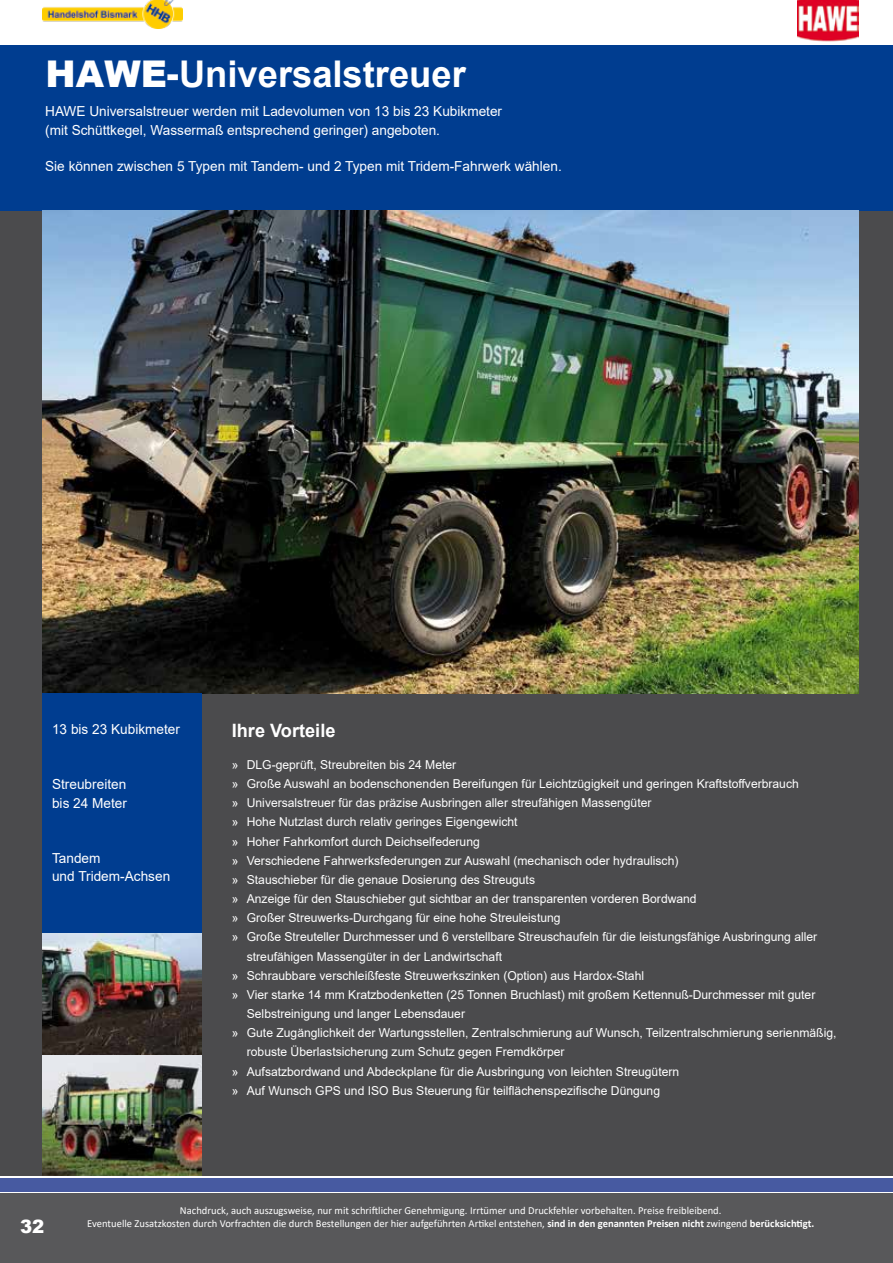
<style>
.page{position:relative;width:893px;height:1263px;background:#fff}
.page>*{position:absolute;margin:0;border:0;box-sizing:border-box;transform-origin:0 0}
.t1{font:700 36.75px "Arial";color:#fff}
.t2{font:700 18.45px "Arial";color:#fff}
.t3{font:900 18.45px "Arial";color:#fff}
.t4{font:13.8px/18.5px "Arial";color:#fff}
.t5{font:12.3px "Arial";color:#fff}
.t6{font:10.8px/12.9px "Calibri";color:#fff;text-align:center}
.s1{font-weight:900}
.s2{font-weight:700}
</style>
<div class="page">
<div style="left:0;top:1193px;width:893px;height:70px;background:#58585a"></div>
<div style="left:0;top:1178px;width:893px;height:13px;background:#475aa1"></div>
<img style="left:43px;top:0;width:139px;height:29px">
<div style="left:0;top:210px;width:893px;height:966px;background:#4b4b4d"></div>
<div style="left:0;top:45px;width:893px;height:165px;background:#003d90"></div>
<img style="left:43px;top:210px;width:815px;height:483px">
<img style="left:43px;top:932px;width:159px;height:244px">
<div style="left:43px;top:693px;width:159px;height:239px;background:#003d90"></div>
<img style="left:797px;top:0;width:61px;height:42px">
<p class="t1" style="left:46px;top:48px;width:422px"><span class="s1">HAWE-</span>Universalstreuer</p>
<p class="t4" style="left:45px;top:102px;width:458px">HAWE Universalstreuer werden mit Ladevolumen von 13 bis 23 Kubikmeter (mit Schüttkegel, Wassermaß entsprechend geringer) angeboten.</p>
<p class="t4" style="left:45px;top:157px;width:518px">Sie können zwischen 5 Typen mit Tandem- und 2 Typen mit Tridem-Fahrwerk wählen.</p>
<p class="t4" style="left:52px;top:720px;width:130px">13 bis 23 Kubikmeter</p>
<p class="t2" style="left:232px;top:717px;width:105px">Ihre Vorteile</p>
<p class="t4" style="left:52px;top:775px;width:76px">Streubreiten bis 24 Meter</p>
<p class="t4" style="left:52px;top:849px;width:120px">Tandem<br>und Tridem-Achsen</p>
<p class="t5" style="left:232px;top:756px;width:226px">» DLG-geprüft, Streubreiten bis 24 Meter</p>
<p class="t5" style="left:232px;top:775px;width:568px">» Große Auswahl an bodenschonenden Bereifungen für Leichtzügigkeit und geringen Kraftstoffverbrauch</p>
<p class="t5" style="left:232px;top:794px;width:421px">» Universalstreuer für das präzise Ausbringen aller streufähigen Massengüter</p>
<p class="t5" style="left:232px;top:814px;width:287px">» Hohe Nutzlast durch relativ geringes Eigengewicht</p>
<p class="t5" style="left:232px;top:833px;width:249px">» Hoher Fahrkomfort durch Deichselfederung</p>
<p class="t5" style="left:232px;top:852px;width:448px">» Verschiedene Fahrwerksfederungen zur Auswahl (mechanisch oder hydraulisch)</p>
<p class="t5" style="left:232px;top:871px;width:305px">» Stauschieber für die genaue Dosierung des Streuguts</p>
<p class="t5" style="left:232px;top:890px;width:466px">» Anzeige für den Stauschieber gut sichtbar an der transparenten vorderen Bordwand</p>
<p class="t5" style="left:232px;top:909px;width:330px">» Großer Streuwerks-Durchgang für eine hohe Streuleistung</p>
<p class="t5" style="left:232px;top:929px;width:587px">» Große Streuteller Durchmesser und 6 verstellbare Streuschaufeln für die leistungsfähige Ausbringung aller</p>
<p class="t5" style="left:247px;top:948px;width:257px">streufähigen Massengüter in der Landwirtschaft</p>
<p class="t5" style="left:232px;top:967px;width:414px">» Schraubbare verschleißfeste Streuwerkszinken (Option) aus Hardox-Stahl</p>
<p class="t5" style="left:232px;top:986px;width:585px">» Vier starke 14 mm Kratzbodenketten (25 Tonnen Bruchlast) mit großem Kettennuß-Durchmesser mit guter</p>
<p class="t5" style="left:247px;top:1005px;width:220px">Selbstreinigung und langer Lebensdauer</p>
<p class="t5" style="left:232px;top:1024px;width:606px">» Gute Zugänglichkeit der Wartungsstellen, Zentralschmierung auf Wunsch, Teilzentralschmierung serienmäßig,</p>
<p class="t5" style="left:247px;top:1044px;width:319px">robuste Überlastsicherung zum Schutz gegen Fremdkörper</p>
<p class="t5" style="left:232px;top:1063px;width:449px">» Aufsatzbordwand und Abdeckplane für die Ausbringung von leichten Streugütern</p>
<p class="t5" style="left:232px;top:1082px;width:430px">» Auf Wunsch GPS und ISO Bus Steuerung für teilflächenspezifische Düngung</p>
<p class="t3" style="left:20px;top:1212px;width:26px">32</p>
<p class="t6" style="left:87px;top:1204px;width:728px">Nachdruck, auch auszugsweise, nur mit schriftlicher Genehmigung. Irrtümer und Druckfehler vorbehalten. Preise freibleibend.<br>Eventuelle Zusatzkosten durch Vorfrachten die durch Bestellungen der hier aufgeführten Artikel entstehen, <span class="s2">sind in den genannten Preisen nicht</span> zwingend <span class="s2">berücksichtigt.</span></p>
</div>
